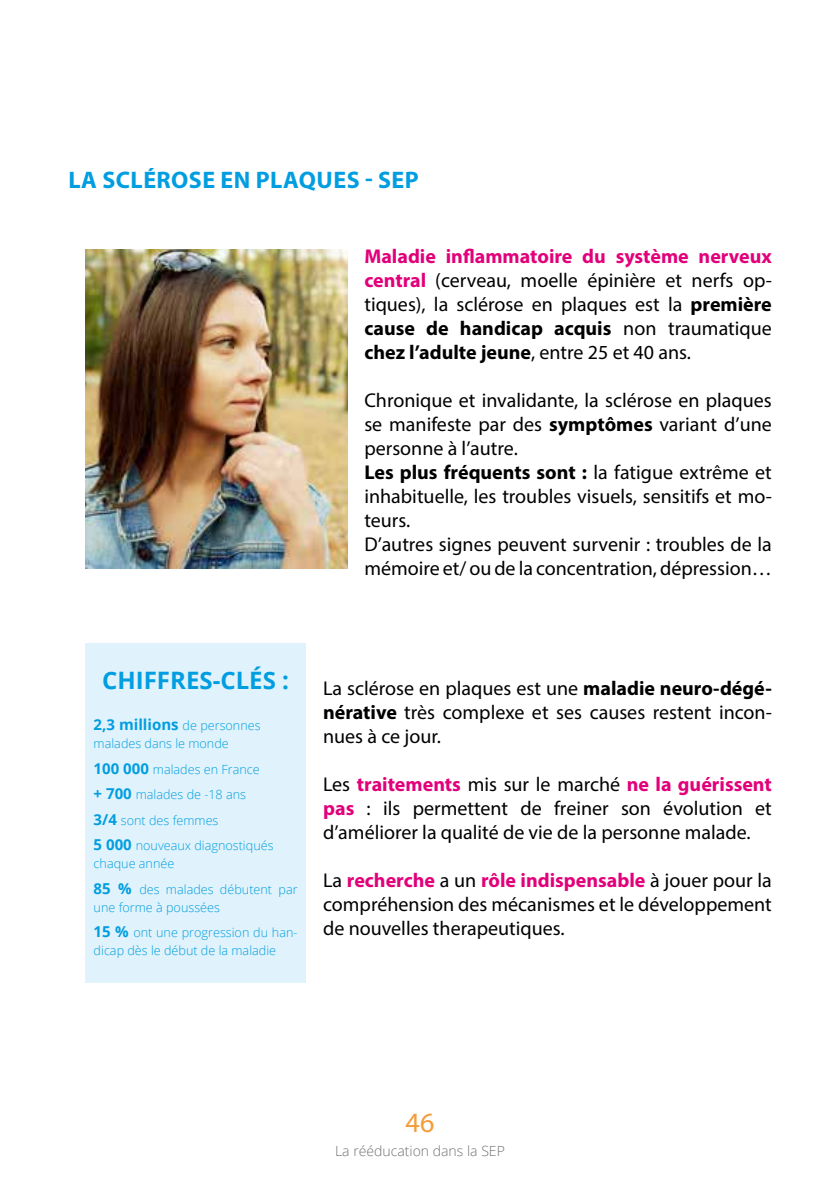
<style>
.page{position:relative;width:840px;height:1191px;background:#fff}
.page>*{position:absolute;margin:0;border:0;box-sizing:border-box;transform-origin:0 0}
.t1{font:28px "Myriad Pro";color:#f49c39}
.t2{font:700 24px "Myriad Pro";letter-spacing:.02em;color:#009ee0}
.t3{font:700 24px "Open Sans";color:#009ee0}
.t4{font:20px/24px "Myriad Pro";color:#000;text-align:justify}
.t5{font:700 15px "Open Sans";color:#009ee0}
.t6{font:300 14px "Open Sans";color:#707172}
.t7{font:300 12.6px/25.4px "Open Sans";color:#009ee0}
.s1{font-weight:700;color:#e2007a}
.s2{font-weight:700}
.s3{font-weight:300;font-size:12.6px}
.s4{font-weight:700;font-size:15px}
</style>
<div class="page">
<div style="left:85px;top:643px;width:221px;height:339px;background:#e0f2fb"></div>
<img style="left:85px;top:249px;width:262px;height:319px">
<p class="t2" style="left:68px;top:164px;width:104px">la Scléros</p>
<p class="t2" style="left:202px;top:164px;width:218px">e En plaques - SEP</p>
<p class="t4" style="left:364px;top:243px;width:409px"><span class="s1">Maladie inflammatoire du système nerveux central</span> (cerveau, moelle épinière et nerfs op&shy;tiques), la sclérose en plaques est la <span class="s2">première cause de handicap acquis</span> non traumatique <span class="s2">chez l’adulte jeune</span>, entre 25 et 40 ans.</p>
<p class="t4" style="left:364px;top:387px;width:409px;text-align:left">Chronique et invalidante, la sclérose en plaques se manifeste par des <span class="s2">symptômes</span> variant d’une personne à l’autre.<br><span class="s2">Les plus fréquents sont :</span> la fatigue extrême et inhabituelle, les troubles visuels, sensitifs et mo&shy;teurs.<br>D’autres signes peuvent survenir : troubles de la mémoire et/ ou de la concentration, dépression…</p>
<p class="t3" style="left:102px;top:663px;width:188px">CHIFFRES-CLÉS :</p>
<p class="t5" style="left:94px;top:714px;width:168px">2,3 MILLIONS <span class="s3">de personnes</span></p>
<p class="t7" style="left:94px;top:730px;width:181px">malades dans le monde<br><span class="s4">100 000</span> malades en France<br><span class="s4">+ 700</span> malades de -18 ans<br><span class="s4">3/4</span> sont des femmes<br><span class="s4">5 000</span> nouveaux diagnostiqués</p>
<p class="t7" style="left:94px;top:850px;width:205px">chaque année<br><span class="s4">85 %</span> des malades débutent par</p>
<p class="t7" style="left:94px;top:894px;width:205px">une forme à poussées<br><span class="s4">15 %</span> ont une progression du han-</p>
<p class="t7" style="left:94px;top:937px;width:184px">dicap dès le début de la maladie</p>
<p class="t4" style="left:323px;top:675px;width:450px">La sclérose en plaques est une <span class="s2">maladie neuro-dégé&shy;nérative</span> très complexe et ses causes restent incon&shy;nues à ce jour.</p>
<p class="t4" style="left:323px;top:771px;width:450px">Les <span class="s1">traitements</span> mis sur le marché <span class="s1">ne la guérissent pas</span> : ils permettent de freiner son évolution et d’améliorer la qualité de vie de la personne malade.</p>
<p class="t4" style="left:323px;top:867px;width:450px">La <span class="s1">recherche</span> a un <span class="s1">rôle indispensable</span> à jouer pour la compréhension des mécanismes et le développement de nouvelles therapeutiques.</p>
<h1 class="t1" style="left:405px;top:1105px;width:30px">46</h1>
<p class="t6" style="left:335px;top:1141px;width:171px">La rééducation dans la SEP</p>
</div>
